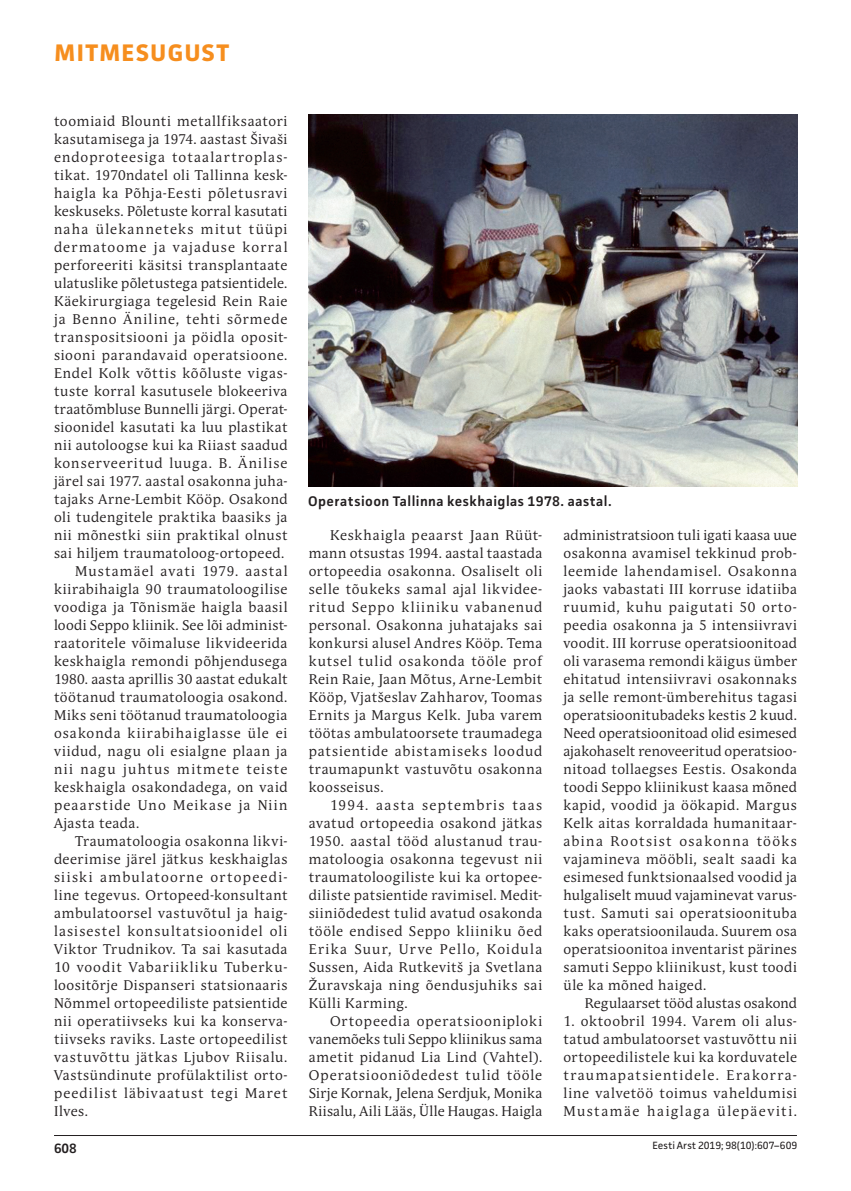
<style>
.page{position:relative;width:851px;height:1191px;background:#fff}
.page>*{position:absolute;margin:0;border:0;box-sizing:border-box;transform-origin:0 0}
.t1{font:700 24px "Facit";letter-spacing:.055em;color:#f68e1e}
.t2{font:13.95px/18px "Andulka Book Pro";letter-spacing:.05em;color:#231f20;text-align:justify}
.t3{font:13.95px "Andulka Book Pro";letter-spacing:.08em;color:#231f20}
.t4{font:13.95px "Andulka Book Pro";letter-spacing:.07em;color:#231f20}
.t5{font:13.95px "Andulka Book Pro";letter-spacing:.085em;color:#231f20}
.t6{font:13.95px "Andulka Book Pro";letter-spacing:.025em;color:#231f20}
.t7{font:13.95px "Andulka Book Pro";letter-spacing:.02em;color:#231f20}
.t8{font:13.95px "Andulka Book Pro";letter-spacing:.015em;color:#231f20}
.t9{font:13.95px "Andulka Book Pro";letter-spacing:.095em;color:#231f20}
.t10{font:600 13.95px "Facit";letter-spacing:.035em;color:#231f20}
.t11{font:13.95px "Andulka Book Pro";letter-spacing:.03em;color:#231f20}
.t12{font:13.95px "Andulka Book Pro";letter-spacing:.1em;color:#231f20}
.t13{font:13.95px "Andulka Book Pro";letter-spacing:.09em;color:#231f20}
.t14{font:600 13.5px "Facit";color:#231f20}
.t15{font:10.5px "Facit";color:#231f20}
</style>
<div class="page">
<hr style="left:54px;top:1135px;width:742px;height:1px;background:#231f20">
<img style="left:308px;top:115px;width:489px;height:371px">
<h1 class="t1" style="left:55px;top:38px;width:176px">MITMESUGUST</h1>
<p class="t2" style="left:54px;top:112px;width:235px">toomiaid Blounti metallfiksaatori</p>
<p class="t2" style="left:54px;top:130px;width:235px">kasutamisega ja 1974. aastast Šivaši</p>
<p class="t3" style="left:54px;top:149px;width:235px">endoproteesiga totaalartroplas-</p>
<p class="t2" style="left:54px;top:166px;width:235px">tikat. 1970ndatel oli Tallinna kesk-</p>
<p class="t2" style="left:54px;top:184px;width:235px">haigla ka Põhja-Eesti põletusravi</p>
<p class="t6" style="left:54px;top:203px;width:235px">keskuseks. Põletuste korral kasutati</p>
<p class="t9" style="left:54px;top:221px;width:235px">naha ülekanneteks mitut tüüpi</p>
<p class="t5" style="left:54px;top:239px;width:235px">dermatoome ja vajaduse korral</p>
<p class="t2" style="left:54px;top:256px;width:235px">perforeeriti käsitsi transplantaate</p>
<p class="t8" style="left:54px;top:274px;width:235px">ulatuslike põletustega patsientidele.</p>
<p class="t2" style="left:54px;top:292px;width:235px">Käekirurgiaga tegelesid Rein Raie</p>
<p class="t4" style="left:54px;top:310px;width:235px">ja Benno Äniline, tehti sõrmede</p>
<p class="t2" style="left:54px;top:328px;width:235px">transpositsiooni ja pöidla oposit-</p>
<p class="t2" style="left:54px;top:346px;width:235px">siooni parandavaid operatsioone.</p>
<p class="t2" style="left:54px;top:364px;width:235px">Endel Kolk võttis kõõluste vigas-</p>
<p class="t2" style="left:54px;top:382px;width:235px">tuste korral kasutusele blokeeriva</p>
<p class="t7" style="left:54px;top:401px;width:235px">traatõmbluse Bunnelli järgi. Operat-</p>
<p class="t2" style="left:54px;top:418px;width:235px">sioonidel kasutati ka luu plastikat</p>
<p class="t2" style="left:54px;top:436px;width:235px">nii autoloogse kui ka Riiast saadud</p>
<p class="t4" style="left:54px;top:455px;width:235px">konserveeritud luuga. B. Änilise</p>
<p class="t2" style="left:54px;top:472px;width:235px">järel sai 1977. aastal osakonna juha-</p>
<p class="t2" style="left:54px;top:490px;width:235px">tajaks Arne-Lembit Kööp. Osakond</p>
<p class="t2" style="left:54px;top:508px;width:235px">oli tudengitele praktika baasiks ja</p>
<p class="t2" style="left:54px;top:526px;width:235px">nii mõnestki siin praktikal olnust</p>
<p class="t2" style="left:54px;top:544px;width:232px">sai hiljem traumatoloog-ortopeed.</p>
<p class="t5" style="left:75px;top:562px;width:214px">Mustamäel avati 1979. aastal</p>
<p class="t2" style="left:54px;top:580px;width:235px">kiirabihaigla 90 traumatoloogilise</p>
<p class="t2" style="left:54px;top:598px;width:235px">voodiga ja Tõnismäe haigla baasil</p>
<p class="t7" style="left:54px;top:616px;width:235px">loodi Seppo kliinik. See lõi administ-</p>
<p class="t2" style="left:54px;top:634px;width:235px">raatoritele võimaluse likvideerida</p>
<p class="t2" style="left:54px;top:652px;width:235px">keskhaigla remondi põhjendusega</p>
<p class="t6" style="left:54px;top:671px;width:235px">1980. aasta aprillis 30 aastat edukalt</p>
<p class="t2" style="left:54px;top:688px;width:235px">töötanud traumatoloogia osakond.</p>
<p class="t11" style="left:54px;top:706px;width:235px">Miks seni töötanud traumatoloogia</p>
<p class="t3" style="left:54px;top:724px;width:235px">osakonda kiirabihaiglasse üle ei</p>
<p class="t2" style="left:54px;top:742px;width:235px">viidud, nagu oli esialgne plaan ja</p>
<p class="t12" style="left:54px;top:760px;width:235px">nii nagu juhtus mitmete teiste</p>
<p class="t2" style="left:54px;top:778px;width:235px">keskhaigla osakondadega, on vaid</p>
<p class="t13" style="left:54px;top:796px;width:235px">peaarstide Uno Meikase ja Niin</p>
<p class="t2" style="left:54px;top:814px;width:87px">Ajasta teada.</p>
<p class="t2" style="left:75px;top:832px;width:214px">Traumatoloogia osakonna likvi-</p>
<p class="t2" style="left:54px;top:850px;width:235px">deerimise järel jätkus keskhaiglas</p>
<p class="t9" style="left:54px;top:869px;width:235px">siiski ambulatoorne ortopeedi-</p>
<p class="t2" style="left:54px;top:886px;width:235px">line tegevus. Ortopeed-konsultant</p>
<p class="t2" style="left:54px;top:904px;width:235px">ambulatoorsel vastuvõtul ja haig-</p>
<p class="t3" style="left:54px;top:923px;width:235px">lasisestel konsultatsioonidel oli</p>
<p class="t2" style="left:54px;top:940px;width:235px">Viktor Trudnikov. Ta sai kasutada</p>
<p class="t3" style="left:54px;top:959px;width:235px">10 voodit Vabariikliku Tuberku-</p>
<p class="t2" style="left:54px;top:976px;width:235px">loositõrje Dispanseri statsionaaris</p>
<p class="t2" style="left:54px;top:994px;width:235px">Nõmmel ortopeediliste patsientide</p>
<p class="t2" style="left:54px;top:1012px;width:235px">nii operatiivseks kui ka konserva-</p>
<p class="t2" style="left:54px;top:1030px;width:235px">tiivseks raviks. Laste ortopeedilist</p>
<p class="t4" style="left:54px;top:1049px;width:235px">vastuvõttu jätkas Ljubov Riisalu.</p>
<p class="t2" style="left:54px;top:1066px;width:235px">Vastsündinute profülaktilist orto-</p>
<p class="t5" style="left:54px;top:1085px;width:235px">peedilist läbivaatust tegi Maret</p>
<p class="t2" style="left:54px;top:1102px;width:36px">Ilves.</p>
<p class="t14" style="left:54px;top:1139px;width:24px">608</p>
<p class="t10" style="left:308px;top:493px;width:305px">Operatsioon Tallinna keskhaiglas 1978. aastal.</p>
<p class="t2" style="left:309px;top:526px;width:235px;text-indent:21px">Keskhaigla peaarst Jaan Rüüt&shy;mann otsustas 1994. aastal taastada ortopeedia osakonna. Osaliselt oli selle tõukeks samal ajal likvidee&shy;ritud Seppo kliiniku vabanenud personal. Osakonna juhatajaks sai konkursi alusel Andres Kööp. Tema kutsel tulid osakonda tööle prof Rein Raie, Jaan Mõtus, Arne-Lembit Kööp, Vjatšeslav Zahharov, Toomas Ernits ja Margus Kelk. Juba varem töötas ambulatoorsete traumadega patsientide abistamiseks loodud traumapunkt vastuvõtu osakonna koosseisus.</p>
<p class="t2" style="left:309px;top:796px;width:235px;text-indent:21px">1994. aasta septembris taas avatud ortopeedia osakond jätkas 1950. aastal tööd alustanud trau&shy;matoloogia osakonna tegevust nii traumatoloogiliste kui ka ortopee&shy;diliste patsientide ravimisel. Medit&shy;siiniõdedest tulid avatud osakonda tööle endised Seppo kliiniku õed Erika Suur, Urve Pello, Koidula Sussen, Aida Rutkevitš ja Svetlana Žuravskaja ning õendusjuhiks sai Külli Karming.</p>
<p class="t2" style="left:309px;top:1012px;width:235px;text-indent:21px">Ortopeedia operatsiooniploki vanemõeks tuli Seppo kliinikus sama ametit pidanud Lia Lind (Vahtel).<br>Operatsiooniõdedest tulid tööle Sirje Kornak, Jelena Serdjuk, Monika Riisalu, Aili Lääs, Ülle Haugas. Haigla</p>
<p class="t2" style="left:563px;top:526px;width:235px">administratsioon tuli igati kaasa uue osakonna avamisel tekkinud prob&shy;leemide lahendamisel. Osakonna jaoks vabastati III korruse idatiiba ruumid, kuhu paigutati 50 orto&shy;peedia osakonna ja 5 intensiivravi voodit. III korruse operatsioonitoad oli varasema remondi käigus ümber ehitatud intensiivravi osakonnaks ja selle remont-ümberehitus tagasi operatsioonitubadeks kestis 2 kuud.<br>Need operatsioonitoad olid esimesed ajakohaselt renoveeritud operatsioo&shy;nitoad tollaegses Eestis. Osakonda toodi Seppo kliinikust kaasa mõned kapid, voodid ja öökapid. Margus Kelk aitas korraldada humanitaar&shy;abina Rootsist osakonna tööks vajamineva mööbli, sealt saadi ka esimesed funktsionaalsed voodid ja hulgaliselt muud vajaminevat varus&shy;tust. Samuti sai operatsioonituba kaks operatsioonilauda. Suurem osa operatsioonitoa inventarist pärines samuti Seppo kliinikust, kust toodi üle ka mõned haiged.</p>
<p class="t8" style="left:584px;top:995px;width:214px">Regulaarset tööd alustas osakond</p>
<p class="t2" style="left:563px;top:1012px;width:235px">1. oktoobril 1994. Varem oli alus&shy;tatud ambulatoorset vastuvõttu nii ortopeedilistele kui ka korduvatele traumapatsientidele. Erakorra&shy;line valvetöö toimus vaheldumisi Mustamäe haiglaga ülepäeviti.</p>
<p class="t15" style="left:652px;top:1139px;width:146px">Eesti Arst 2019; 98(10):607–609</p>
</div>
